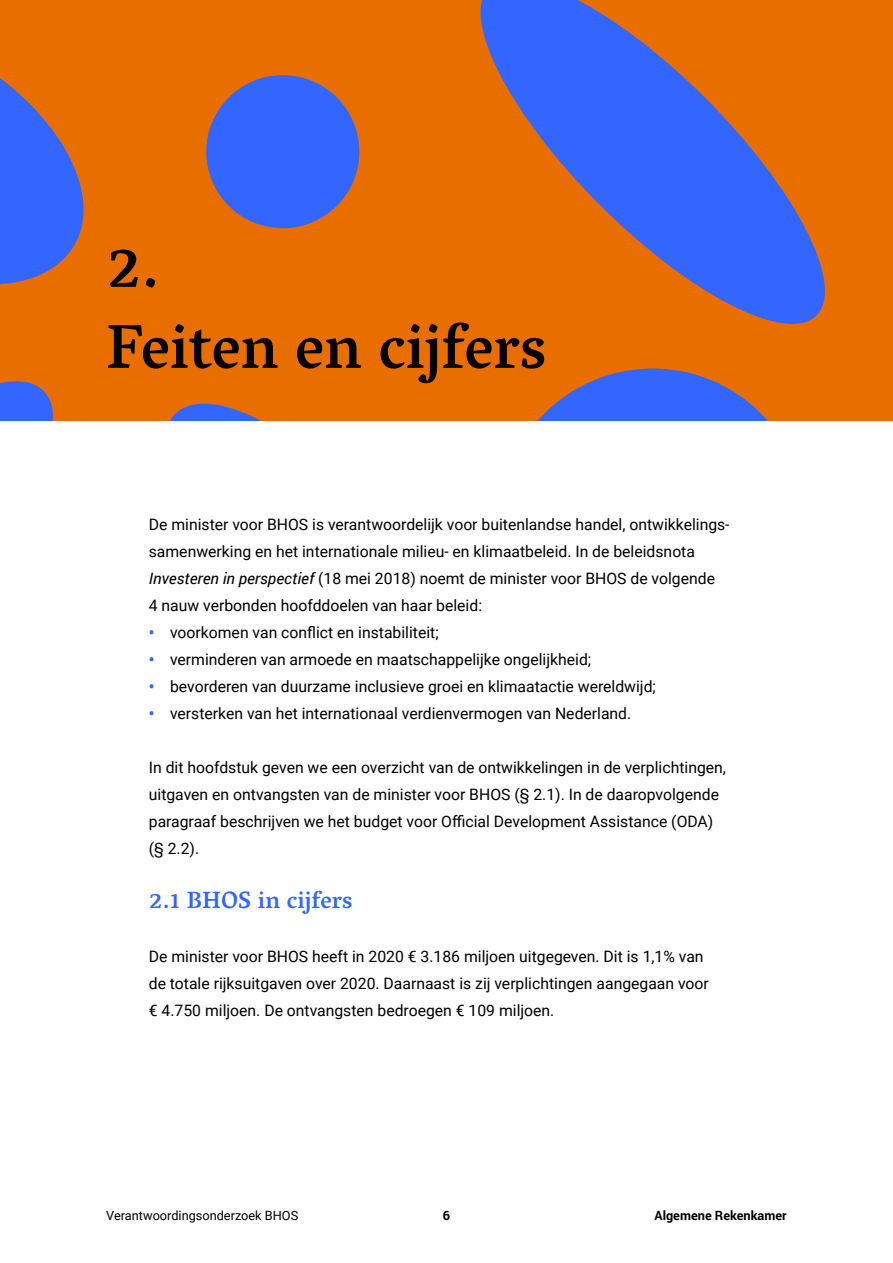
<style>
.page{position:relative;width:893px;height:1263px;background:#fff}
.page>*{position:absolute;margin:0;border:0;box-sizing:border-box;transform-origin:0 0}
._5_Kop_1_-_H2{font:500 63px/81px "Vesper Libre";color:#000}
._6_Kop_2_-_H3{font:500 24px "Vesper Libre";color:#36f}
._0_Platte_tekst_-_P{font:15.75px/27px "Roboto";color:#000}
.t1{font:12.75px "Roboto";color:#000}
.t2{font:700 12.75px "Roboto";color:#000}
.s1{font-style:italic}
.s2{font-weight:700;color:#36f}
</style>
<div class="page">
<div style="left:0;top:0;width:893px;height:421px;background:#e86e00"></div>
<svg style="left:537px;top:369px;width:231px;height:52px"></svg>
<svg style="left:480px;top:0;width:345px;height:324px"></svg>
<div style="left:206px;top:75px;width:153px;height:153px;background:#36f;border-radius:50%"></div>
<svg style="left:0;top:78px;width:84px;height:207px"></svg>
<svg style="left:169px;top:403px;width:92px;height:18px"></svg>
<svg style="left:0;top:381px;width:54px;height:40px;background:#4c67db"></svg>
<h2 class="_5_Kop_1_-_H2" style="left:106px;top:225px;width:441px">2.<br>Feiten en cijfers</h2>
<p class="_0_Platte_tekst_-_P" style="left:149px;top:510px;width:582px">De minister voor BHOS is verantwoordelijk voor buitenlandse handel, ontwikkelings&shy;samenwerking en het internationale milieu- en klimaatbeleid. In de beleidsnota <span class="s1">Investeren in perspectief</span> (18 mei 2018) noemt de minister voor BHOS de volgende<br>4 nauw verbonden hoofddoelen van haar beleid:</p>
<p class="_0_Platte_tekst_-_P" style="left:149px;top:618px;width:291px"><span class="s2">•</span> voorkomen van conflict en instabiliteit;</p>
<p class="_0_Platte_tekst_-_P" style="left:149px;top:645px;width:444px"><span class="s2">•</span> verminderen van armoede en maatschappelijke ongelijkheid;</p>
<p class="_0_Platte_tekst_-_P" style="left:149px;top:672px;width:509px"><span class="s2">•</span> bevorderen van duurzame inclusieve groei en klimaatactie wereldwijd;</p>
<p class="_0_Platte_tekst_-_P" style="left:149px;top:699px;width:484px"><span class="s2">•</span> versterken van het internationaal verdienvermogen van Nederland.</p>
<p class="_0_Platte_tekst_-_P" style="left:149px;top:753px;width:579px">In dit hoofdstuk geven we een overzicht van de ontwikkelingen in de verplichtingen, uitgaven en ontvangsten van de minister voor BHOS (§ 2.1). In de daaropvolgende paragraaf beschrijven we het budget voor Official Development Assistance (ODA) (§ 2.2).</p>
<h3 class="_6_Kop_2_-_H3" style="left:149px;top:885px;width:205px">2.1 BHOS in cijfers</h3>
<p class="_0_Platte_tekst_-_P" style="left:149px;top:942px;width:561px">De minister voor BHOS heeft in 2020 € 3.186 miljoen uitgegeven. Dit is 1,1% van de totale rijksuitgaven over 2020. Daarnaast is zij verplichtingen aangegaan voor € 4.750 miljoen. De ontvangsten bedroegen € 109 miljoen.</p>
<p class="t1" style="left:106px;top:1207px;width:193px">Verantwoordingsonderzoek BHOS</p>
<p class="t2" style="left:443px;top:1207px;width:9px">6</p>
<p class="t2" style="left:654px;top:1207px;width:134px">Algemene Rekenkamer</p>
</div>
